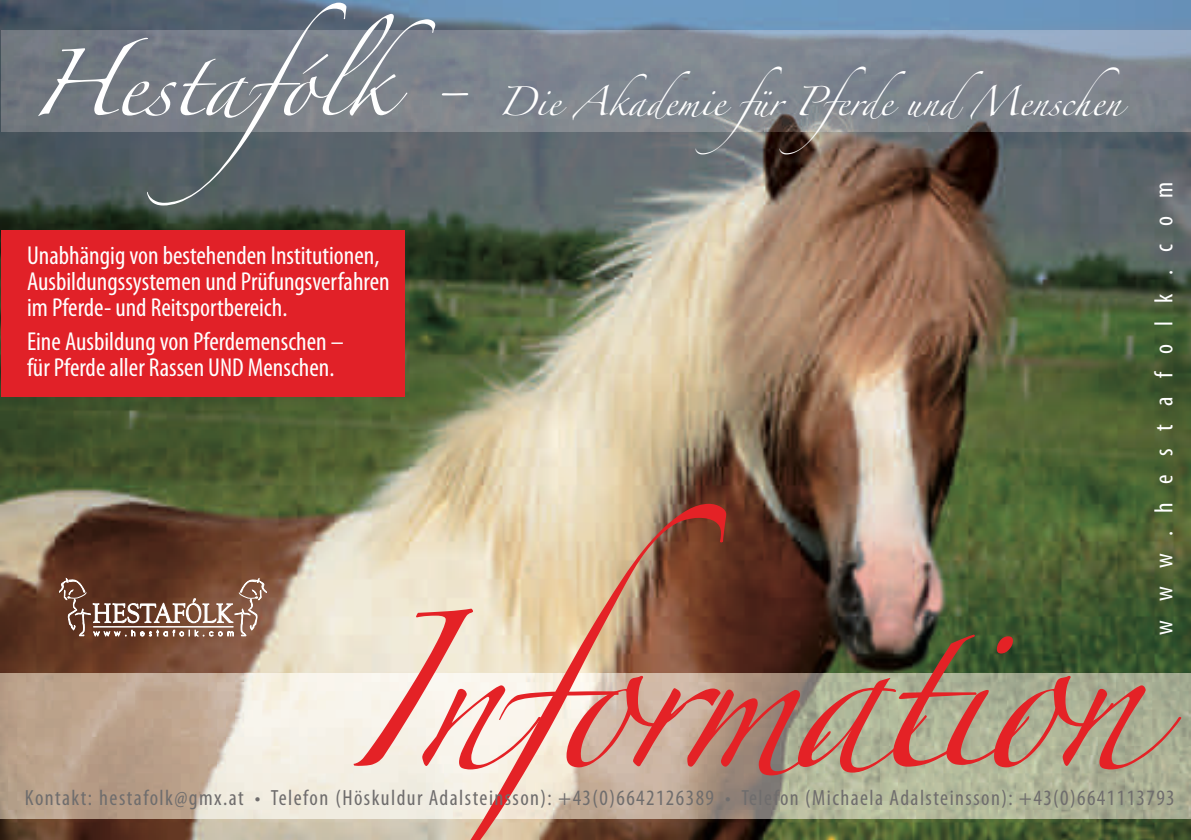
<style>
.page{position:relative;width:1191px;height:840px;background:#fff}
.page>*{position:absolute;margin:0;border:0;box-sizing:border-box;transform-origin:0 0}
.t1{font:140px "Zapfino";letter-spacing:-.1em;color:#e42226}
.t2{font:60px "Zapfino";color:#fff}
.t3{font:condensed 26px/26px "Myriad Pro";color:#fff}
.t4{font:26px "Zapfino";color:#fff}
.t5{font:condensed 26px "Myriad Pro";letter-spacing:.7em;color:#fff}
.t6{font:condensed 22px "Myriad Pro";letter-spacing:.065em;color:#6f6d6d}
</style>
<div class="page">
<img style="left:0;top:0;width:1191px;height:839px">
<img style="left:0;top:673px;width:1191px;height:145px">
<div style="left:1px;top:230px;width:404px;height:167px;background:#e12128"></div>
<img style="left:1px;top:30px;width:1190px;height:101px">
<svg style="left:59px;top:577px;width:207px;height:63px;background:#866150"></svg>
<h2 class="t2" style="left:29px;top:59px;width:440px">Hestafólk-</h2>
<p class="t4" style="left:498px;top:90px;width:624px">Die Akademie für Pferde undMenschen</p>
<p class="t5" style="left:1148px;top:634px;width:454px;rotate:-90deg">www.hestafolk.com</p>
<p class="t3" style="left:27px;top:241px;width:364px">Unabhängig von bestehenden Institutionen,<br>Ausbildungssystemen und Prüfungsverfahren im Pferde- und Reitsportbereich.</p>
<p class="t3" style="left:27px;top:327px;width:318px">Eine Ausbildung von Pferdemenschen – für Pferde aller Rassen UND Menschen.</p>
<h1 class="t1" style="left:341px;top:634px;width:805px">Information</h1>
<p class="t6" style="left:25px;top:784px;width:1151px">Kontakt: hestafolk@gmx.at • Telefon (Höskuldur Adalsteinsson): +43(0)6642126389 • Telefon (Michaela Adalsteinsson): +43(0)6641113793</p>
</div>
